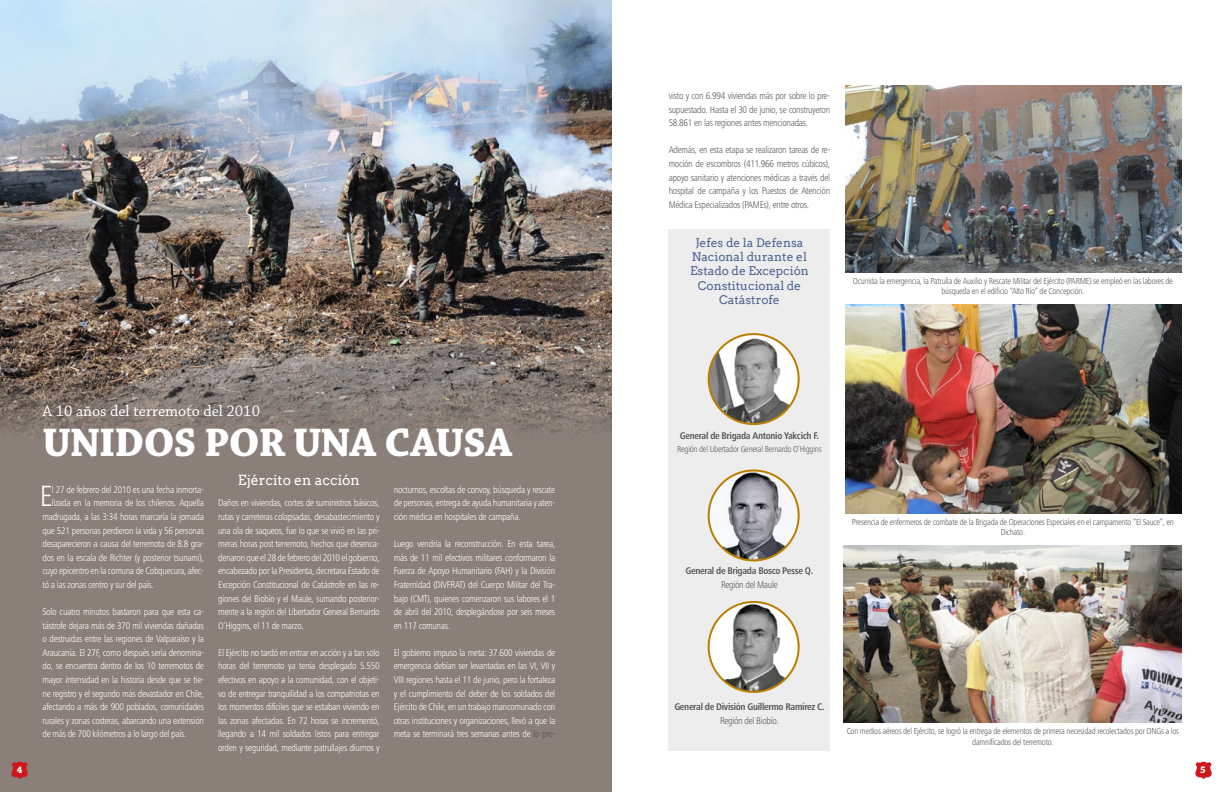
<style>
.page{position:relative;width:1224px;height:792px;background:#fff}
.page>*{position:absolute;margin:0;border:0;box-sizing:border-box;transform-origin:0 0}
.t1{font:700 42px "Chaparral Pro";letter-spacing:-.02em;color:#fff}
.t2{font:300 condensed 30.4px "Frutiger Next LTW1 G";color:#fff}
.t3{font:16px "Chaparral Pro";color:#fff}
.t4{font:14px "Arvo";color:#fff}
.t5{font:12px/14.4px "Arvo";color:#4e6493;text-align:center}
.t6{font:300 condensed 10px/13.6px "Frutiger Next LTW1 G";letter-spacing:-.03em;color:#fff;text-align:justify}
.t7{font:300 condensed 10px/13.6px "Frutiger Next LTW1 G";letter-spacing:-.03em;color:#575756;text-align:justify}
.t8{font:700 condensed 10px "Frutiger Next LTW1 G";letter-spacing:-.03em;color:#575756}
.t9{font:700 10px "Chaparral Pro";color:#fff}
.t10{font:300 condensed 9px/10.8px "Frutiger Next LTW1 G";letter-spacing:-.03em;color:#575756;text-align:center}
.t11{font:700 6px "Arial";color:#cd171a}
.s1{color:#575756}
</style>
<div class="page">
<div style="left:669px;top:230px;width:161px;height:521px;background:#ededed"></div>
<div style="left:0;top:354px;width:612px;height:438px;background:#8a7f79"></div>
<img style="left:0;top:0;width:612px;height:438px">
<img style="left:845px;top:85px;width:336px;height:187px">
<img style="left:844px;top:546px;width:337px;height:177px">
<img style="left:845px;top:305px;width:336px;height:208px">
<img style="left:709px;top:470px;width:90px;height:90px;border-radius:45px">
<div style="left:708px;top:469px;width:92px;height:92px;border:2px solid #bb7f00;border-radius:50%"></div>
<img style="left:709px;top:334px;width:90px;height:90px;border-radius:45px">
<div style="left:708px;top:333px;width:92px;height:92px;border:2px solid #bb7f00;border-radius:50%"></div>
<img style="left:709px;top:602px;width:90px;height:90px;border-radius:45px">
<div style="left:708px;top:601px;width:92px;height:92px;border:2px solid #bb7f00;border-radius:50%"></div>
<svg style="left:11px;top:762px;width:17px;height:17px"></svg>
<svg style="left:1195px;top:762px;width:17px;height:17px"></svg>
<h3 class="t3" style="left:43px;top:402px;width:219px">A 10 años del terremoto del 2010</h3>
<h1 class="t1" style="left:43px;top:418px;width:472px">UNIDOS POR UNA CAUSA</h1>
<h2 class="t2" style="left:40px;top:479px;width:14px">E</h2>
<p class="t6" style="left:52px;top:483px;width:154px">l 27 de febrero del 2010 es una fecha inmorta-</p>
<h3 class="t4" style="left:238px;top:472px;width:123px">Ejército en acción</h3>
<p class="t6" style="left:218px;top:496px;width:163px">Daños en viviendas, cortes de suministros básicos, rutas y carreteras colapsadas, desabastecimiento y una ola de saqueos, fue lo que se vivió en las pri&shy;meras horas post terremoto, hechos que desenca&shy;denaron que el 28 de febrero del 2010 el gobierno, encabezado por la Presidenta, decretara Estado de Excepción Constitucional de Catástrofe en las re&shy;giones del Biobío y el Maule, sumando posterior&shy;mente a la región del Libertador General Bernardo O’Higgins, el 11 de marzo.</p>
<p class="t6" style="left:218px;top:646px;width:163px">El Ejército no tardó en entrar en acción y a tan solo horas del terremoto ya tenía desplegado 5.550 efectivos en apoyo a la comunidad, con el objeti&shy;vo de entregar tranquilidad a los compatriotas en los momentos difíciles que se estaban viviendo en las zonas afectadas. En 72 horas se incrementó, llegando a 14 mil soldados listos para entregar orden y seguridad, mediante patrullajes diurnos y</p>
<p class="t6" style="left:394px;top:483px;width:163px">nocturnos, escoltas de convoy, búsqueda y rescate de personas, entrega de ayuda humanitaria y aten&shy;ción médica en hospitales de campaña.</p>
<p class="t6" style="left:394px;top:537px;width:163px">Luego vendría la reconstrucción. En esta tarea, más de 11 mil efectivos militares conformaron la Fuerza de Apoyo Humanitario (FAH) y la División Fraternidad (DIVFRAT) del Cuerpo Militar del Tra&shy;bajo (CMT), quienes comenzaron sus labores el 1 de abril del 2010, desplegándose por seis meses en 117 comunas.</p>
<p class="t6" style="left:394px;top:646px;width:163px">El gobierno impuso la meta: 37.600 viviendas de emergencia debían ser levantadas en las VI, VII y VIII regiones hasta el 11 de junio, pero la fortaleza y el cumplimiento del deber de los soldados del Ejército de Chile, en un trabajo mancomunado con otras instituciones y organizaciones, llevó a que la meta se terminará tres semanas antes de <span class="s1">lo pre-</span></p>
<p class="t6" style="left:52px;top:496px;width:154px">lizada en la memoria de los chilenos. Aquella</p>
<p class="t6" style="left:43px;top:510px;width:163px">madrugada, a las 3:34 horas marcaría la jornada</p>
<p class="t6" style="left:43px;top:524px;width:163px">que 521 personas perdieron la vida y 56 personas</p>
<p class="t6" style="left:43px;top:537px;width:163px">desaparecieron a causa del terremoto de 8.8 gra-</p>
<p class="t6" style="left:43px;top:551px;width:163px">dos en la escala de Richter (y posterior tsunami),</p>
<p class="t6" style="left:43px;top:564px;width:163px">cuyo epicentro en la comuna de Cobquecura, afec-</p>
<p class="t6" style="left:43px;top:578px;width:113px">tó a las zonas centro y sur del país.</p>
<p class="t6" style="left:43px;top:605px;width:163px">Solo cuatro minutos bastaron para que esta ca&shy;tástrofe dejara más de 370 mil viviendas dañadas o destruidas entre las regiones de Valparaíso y la Araucanía. El 27F, como después sería denomina&shy;do, se encuentra dentro de los 10 terremotos de mayor intensidad en la historia desde que se tie&shy;ne registro y el segundo más devastador en Chile, afectando a más de 900 poblados, comunidades rurales y zonas costeras, abarcando una extensión de más de 700 kilómetros a lo largo del país.</p>
<p class="t7" style="left:669px;top:89px;width:163px">visto y con 6.994 viviendas más por sobre lo pre&shy;supuestado. Hasta el 30 de junio, se construyeron 58.861 en las regiones antes mencionadas.</p>
<p class="t7" style="left:669px;top:143px;width:163px">Además, en esta etapa se realizaron tareas de re&shy;moción de escombros (411.966 metros cúbicos), apoyo sanitario y atenciones médicas a través del hospital de campaña y los Puestos de Atención Médica Especializados (PAMEs), entre otros.</p>
<p class="t5" style="left:690px;top:235px;width:120px">Jefes de la Defensa<br>Nacional durante el<br>Estado de Excepción<br>Constitucional de<br>Catástrofe</p>
<p class="t10" style="left:853px;top:275px;width:321px">Ocurrida la emergencia, la Patrulla de Auxilio y Rescate Militar del Ejército (PARME) se empleó en las labores de búsqueda en el edificio “Alto Río” de Concepción.</p>
<p class="t8" style="left:680px;top:430px;width:141px">General de Brigada Antonio Yakcich F.</p>
<p class="t10" style="left:677px;top:444px;width:146px">Región del Libertador General Bernardo O’Higgins</p>
<p class="t8" style="left:686px;top:565px;width:129px">General de Brigada Bosco Pesse Q.</p>
<p class="t7" style="left:721px;top:578px;width:58px">Región del Maule</p>
<p class="t10" style="left:852px;top:516px;width:324px">Presencia de enfermeros de combate de la Brigada de Operaciones Especiales en el campamento “El Sauce”, en<br>Dichato.</p>
<p class="t8" style="left:674px;top:701px;width:152px">General de División Guillermo Ramírez C.</p>
<p class="t7" style="left:720px;top:714px;width:60px">Región del Biobío.</p>
<p class="t10" style="left:847px;top:725px;width:334px">Con medios aéreos del Ejército, se logró la entrega de elementos de primera necesidad recolectados por ONGs a los damnificados del terremoto.</p>
<p class="t11" style="left:17px;top:770px;width:9px">&amp;<sup>4</sup></p>
<p class="t9" style="left:1200px;top:764px;width:7px">5</p>
</div>
